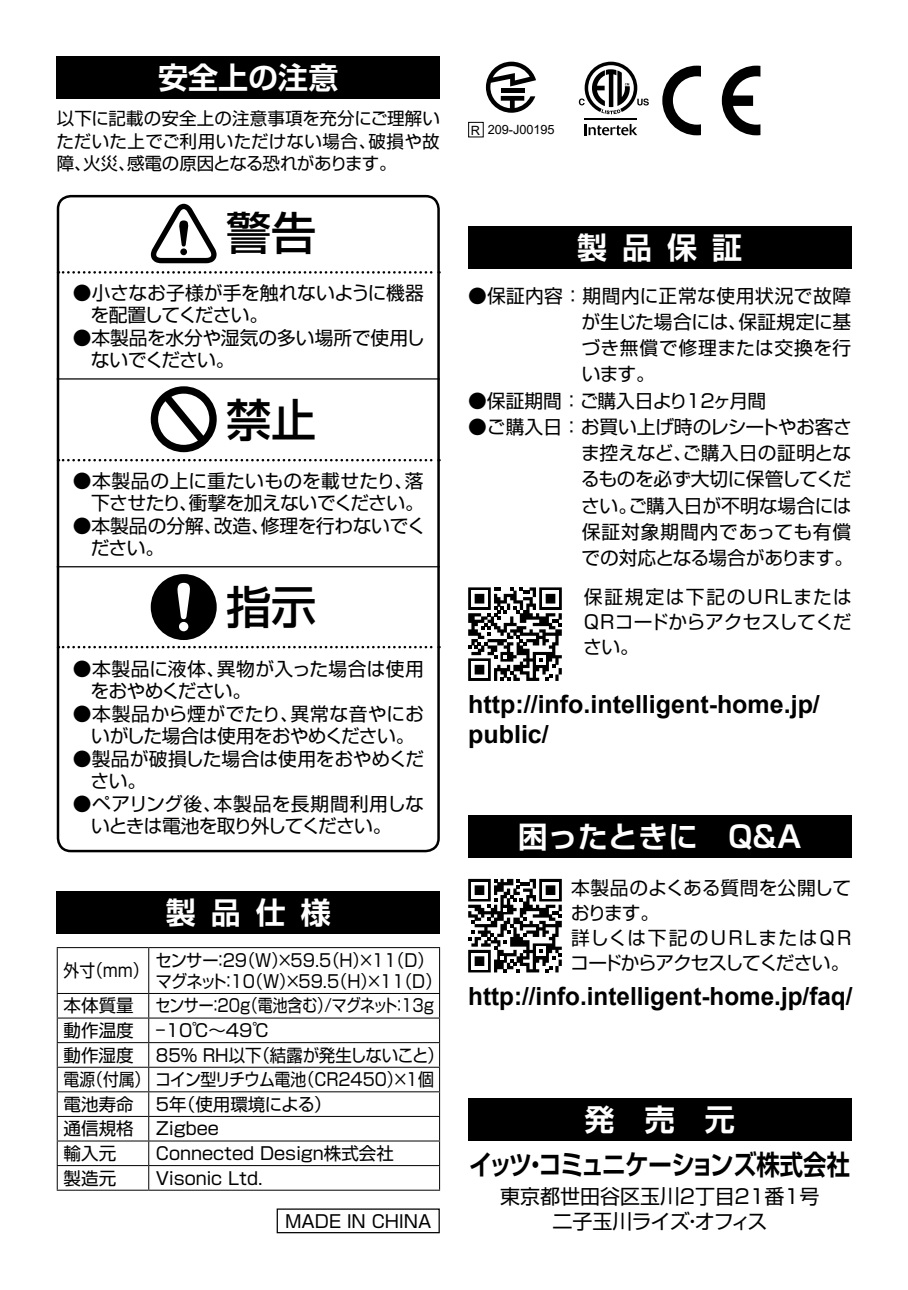
<style>
.page{position:relative;width:908px;height:1290px;background:#fff}
.page>*{position:absolute;margin:0;border:0;box-sizing:border-box;transform-origin:0 0}
.t1{font:500 45px "Shin Go Pro";color:#000}
.t2{font:700 30px "Shin Go Pro De";color:#fff}
.t3{font:700 27.5px "Shin Go Pro De";letter-spacing:-.025em;color:#000;scale:.85 1}
.t4{font:700 25px/30px "Arial";color:#000}
.t5{font:20px/25px "Shin Go Pro";letter-spacing:-.015em;color:#000;text-align:center}
.t6{font:18.75px/25px "Shin Go Pro";letter-spacing:-.005em;color:#000}
.t7{font:18.75px/22.5px "Shin Go Pro";letter-spacing:-.03em;color:#000}
.t8{font:18.75px/26.2px "Shin Go Pro";letter-spacing:.02em;color:#000}
.t9{font:18.75px/26.2px "Shin Go Pro";letter-spacing:.025em;color:#000;text-align:right}
.t10{font:18.75px/22.5px "Shin Go Pro";letter-spacing:-.055em;color:#000}
.t11{font:18.75px/22.5px "Shin Go Pro";letter-spacing:-.035em;color:#000}
.t12{font:18.75px "Shin Go Pro";letter-spacing:.045em;color:#000}
.t13{font:18.75px "Shin Go Pro";letter-spacing:-.025em;color:#000}
.t14{font:17.5px/22.5px "Shin Go Pro";color:#000;text-align:right}
.t15{font:17.5px "Shin Go Pro";color:#000;scale:.92 1}
.t16{font:17.5px "Shin Go Pro";color:#000;scale:.94 1}
.t17{font:17.5px "Shin Go Pro";letter-spacing:-.025em;color:#000;scale:.85 1}
.t18{font:17.5px "Shin Go Pro";letter-spacing:-.06em;color:#000;scale:.9 1}
.t19{font:17.5px "Shin Go Pro";color:#000;scale:.91 1}
.t20{font:17.5px "Shin Go Pro";color:#000;scale:.7 1}
.t21{font:17.5px "Shin Go Pro";color:#000;scale:.9 1}
.t22{font:17.5px "Shin Go Pro";color:#000;scale:.85 1}
.t23{font:12.75px "Arial";letter-spacing:-.005em;color:#000}
</style>
<div class="page">
<hr style="left:57px;top:947px;width:92px;height:1px;background:#000">
<hr style="left:57px;top:948px;width:1px;height:45px;background:#000">
<hr style="left:149px;top:947px;width:291px;height:1px;background:#000">
<hr style="left:148px;top:948px;width:1px;height:45px;background:#000">
<hr style="left:439px;top:948px;width:1px;height:45px;background:#000">
<hr style="left:57px;top:993px;width:92px;height:1px;background:#000">
<hr style="left:149px;top:993px;width:291px;height:1px;background:#000">
<hr style="left:57px;top:1017px;width:92px;height:1px;background:#000">
<hr style="left:149px;top:1017px;width:291px;height:1px;background:#000">
<hr style="left:57px;top:1042px;width:92px;height:1px;background:#000">
<hr style="left:149px;top:1042px;width:291px;height:1px;background:#000">
<hr style="left:57px;top:1067px;width:92px;height:1px;background:#000">
<hr style="left:149px;top:1067px;width:291px;height:1px;background:#000">
<hr style="left:57px;top:1091px;width:92px;height:1px;background:#000">
<hr style="left:149px;top:1091px;width:291px;height:1px;background:#000">
<hr style="left:57px;top:1116px;width:92px;height:1px;background:#000">
<hr style="left:149px;top:1116px;width:291px;height:1px;background:#000">
<hr style="left:57px;top:1140px;width:92px;height:1px;background:#000">
<hr style="left:149px;top:1140px;width:291px;height:1px;background:#000">
<hr style="left:57px;top:1165px;width:92px;height:1px;background:#000">
<svg style="left:57px;top:994px;width:1px;height:195px"></svg>
<hr style="left:149px;top:1165px;width:291px;height:1px;background:#000">
<svg style="left:148px;top:994px;width:1px;height:195px"></svg>
<svg style="left:439px;top:994px;width:1px;height:195px"></svg>
<hr style="left:57px;top:1189px;width:92px;height:1px;background:#000">
<hr style="left:149px;top:1189px;width:291px;height:1px;background:#000">
<div style="left:57px;top:57px;width:382px;height:42px;background:#000"></div>
<div style="left:57px;top:891px;width:382px;height:43px;background:#000"></div>
<div style="left:468px;top:226px;width:382px;height:42px;background:#000"></div>
<div style="left:468px;top:815px;width:382px;height:42px;background:#000"></div>
<div style="left:468px;top:1098px;width:382px;height:43px;background:#000"></div>
<div style="left:276px;top:1208px;width:163px;height:25px;border:1px solid #000"></div>
<svg style="left:662px;top:66px;width:38px;height:69px"></svg>
<svg style="left:721px;top:66px;width:39px;height:69px"></svg>
<svg style="left:584px;top:124px;width:53px;height:11px"></svg>
<hr style="left:584px;top:118px;width:53px;height:2px;background:#000">
<svg style="left:578px;top:62px;width:70px;height:52px"></svg>
<svg style="left:485px;top:62px;width:51px;height:51px"></svg>
<div style="left:57px;top:195px;width:382px;height:657px;border:2px solid #000;border-radius:13px"></div>
<hr style="left:57px;top:378px;width:382px;height:1px;background:#000">
<hr style="left:57px;top:566px;width:382px;height:1px;background:#000">
<svg style="left:151px;top:386px;width:65px;height:66px"></svg>
<svg style="left:151px;top:204px;width:65px;height:59px"></svg>
<div style="left:151px;top:574px;width:65px;height:66px;background:#000;border-radius:50%"></div>
<svg style="left:177px;top:583px;width:13px;height:48px"></svg>
<svg style="left:58px;top:271px;width:381px;height:3px"></svg>
<svg style="left:58px;top:459px;width:381px;height:2px"></svg>
<svg style="left:58px;top:646px;width:381px;height:2px"></svg>
<div style="left:468px;top:122px;width:15px;height:15px;border:1px solid #000"></div>
<svg style="left:468px;top:879px;width:93px;height:93px"></svg>
<svg style="left:468px;top:587px;width:93px;height:94px"></svg>
<h2 class="t2" style="left:158px;top:53px;width:182px">安全上の注意</h2>
<p class="t14" style="left:57px;top:105px;width:384px">以下に記載の安全上の注意事項を充分にご理解い破損や故</p>
<p class="t14" style="left:127px;top:128px;width:271px;text-align:left;text-indent:-71px">ただいた上でご利用いただけない場合、感電の原因となる恐れがあります。</p>
<p class="t14" style="left:83px;top:150px;width:54px">火災、</p>
<p class="t14" style="left:57px;top:150px;width:36px">障、</p>
<h1 class="t1" style="left:226px;top:196px;width:91px">警告</h1>
<p class="t6" style="left:91px;top:279px;width:334px;line-height:22.5px;text-indent:-18px">●小さなお子様が手を触れないように機器を配置してください。</p>
<p class="t6" style="left:91px;top:324px;width:335px;line-height:22.5px;text-indent:-18px">●本製品を水分や湿気の多い場所で使用しないでください。</p>
<h1 class="t1" style="left:226px;top:383px;width:91px">禁止</h1>
<p class="t6" style="left:73px;top:467px;width:352px;line-height:22.5px;text-align:right">●本製品の上に重たいものを載せたり落、下させたり衝撃を加えないでください。</p>
<p class="t6" style="left:179px;top:488px;width:20px">、</p>
<p class="t13" style="left:261px;top:510px;width:166px">修理を行わないでく</p>
<p class="t6" style="left:213px;top:511px;width:58px">改造、</p>
<p class="t6" style="left:91px;top:512px;width:133px;line-height:22.5px;text-indent:-18px">●本製品の分解、ださい。</p>
<h1 class="t1" style="left:226px;top:570px;width:91px">指示</h1>
<p class="t8" style="left:217px;top:653px;width:208px">異物が入った場合は使用</p>
<p class="t11" style="left:91px;top:655px;width:162px;text-indent:-18px">●本製品に液体、<br>をおやめください。</p>
<p class="t7" style="left:91px;top:700px;width:325px;text-indent:-18px">●本製品から煙がでたり、<br>いがした場合は使用をおやめください。</p>
<p class="t6" style="left:73px;top:744px;width:353px">●製品が破損した場合は使用をおやめくだ</p>
<p class="t6" style="left:91px;top:766px;width:57px">さい。</p>
<p class="t12" style="left:213px;top:788px;width:212px">本製品を長期間利用しな</p>
<p class="t9" style="left:290px;top:698px;width:135px">異常な音やにお</p>
<p class="t10" style="left:91px;top:790px;width:302px;text-indent:-18px">●ペアリング後、<br>いときは電池を取り外してください。</p>
<p class="t21" style="left:87px;top:956px;width:70px">（ｍｍ）</p>
<p class="t21" style="left:64px;top:956px;width:37px">外寸</p>
<p class="t14" style="left:64px;top:992px;width:71px">本体質量</p>
<p class="t14" style="left:64px;top:1017px;width:71px">動作温度</p>
<p class="t14" style="left:64px;top:1041px;width:71px">動作湿度</p>
<h2 class="t2" style="left:166px;top:888px;width:167px">製品仕様</h2>
<p class="t15" style="left:239px;top:945px;width:102px">（W）×59.5</p>
<p class="t15" style="left:323px;top:945px;width:81px">（H）×11</p>
<p class="t15" style="left:388px;top:945px;width:51px">（D(</p>
<p class="t15" style="left:155px;top:945px;width:70px">センサー</p>
<p class="t15" style="left:212px;top:945px;width:39px">：29</p>
<p class="t15" style="left:156px;top:967px;width:79px">マグネット</p>
<p class="t15" style="left:247px;top:967px;width:102px">（W）×59.5</p>
<p class="t15" style="left:331px;top:967px;width:81px">（H）×11</p>
<p class="t15" style="left:396px;top:967px;width:51px">（D(</p>
<p class="t15" style="left:220px;top:967px;width:39px">：1 0</p>
<p class="t17" style="left:208px;top:991px;width:224px">：20 （g 電池含む /）マグネット</p>
<p class="t22" style="left:155px;top:991px;width:70px">センサー</p>
<p class="t22" style="left:391px;top:991px;width:51px">：1 3g</p>
<p class="t20" style="left:155px;top:1016px;width:166px">－10°C~49°C</p>
<p class="t16" style="left:253px;top:1040px;width:204px">（結露が発生しないこと(</p>
<p class="t16" style="left:156px;top:1040px;width:114px">85％ RH以下</p>
<p class="t18" style="left:87px;top:1065px;width:245px">（付属）コイン型リチウム電池</p>
<p class="t19" style="left:298px;top:1065px;width:150px">（CR2450）×1個</p>
<p class="t21" style="left:64px;top:1065px;width:37px">電源</p>
<p class="t14" style="left:64px;top:1091px;width:71px">電池寿命</p>
<p class="t14" style="left:156px;top:1091px;width:177px">5 （年使用環境による(</p>
<p class="t14" style="left:64px;top:1115px;width:71px">通信規格</p>
<p class="t14" style="left:156px;top:1115px;width:64px">Zigｂee</p>
<p class="t14" style="left:64px;top:1140px;width:54px">輸入元</p>
<p class="t14" style="left:156px;top:1140px;width:239px">Connected Design株式会社</p>
<p class="t14" style="left:64px;top:1164px;width:54px">製造元</p>
<p class="t14" style="left:156px;top:1164px;width:108px">Visonic Ltd.</p>
<p class="t14" style="left:285px;top:1207px;width:148px">MADE IN CHINA</p>
<p class="t23" style="left:470px;top:121px;width:11px">R</p>
<p class="t23" style="left:487px;top:121px;width:68px">209-J00195</p>
<h2 class="t2" style="left:577px;top:223px;width:167px">製品保証</h2>
<p class="t9" style="left:468px;top:280px;width:384px">●保証内容：期間内に正常な使用状況で故障保証規定に基</p>
<p class="t8" style="left:581px;top:306px;width:271px">が生じた場合には、<br>づき無償で修理または交換を行います。</p>
<p class="t7" style="left:468px;top:387px;width:299px">●保証期間：ご購入日より12ヶ月間</p>
<p class="t6" style="left:468px;top:411px;width:385px;line-height:26.2px;text-align:right">●ご購入日：お買い上げ時のレシートやお客さご購入日の証明とな</p>
<p class="t6" style="left:580px;top:438px;width:112px">ま控えなど、</p>
<p class="t7" style="left:580px;top:466px;width:272px">るものを必ず大切に保管してくだ</p>
<p class="t6" style="left:628px;top:491px;width:225px">ご購入日が不明な場合には</p>
<p class="t6" style="left:581px;top:490px;width:273px;line-height:26.2px">さい。<br>保証対象期間内であっても有償での対応となる場合があります。</p>
<p class="t6" style="left:583px;top:582px;width:270px;text-align:justify">保証規定は下記のURLまたはQRコードからアクセスしてください。</p>
<h3 class="t4" style="left:468px;top:690px;width:353px">http://info.intelligent-home j p. / public/</h3>
<h2 class="t2" style="left:517px;top:812px;width:285px">困ったときに　Q&amp;A</h2>
<p class="t6" style="left:570px;top:872px;width:282px">本製品のよくある質問を公開しております。<br>詳しくは下記のURLまたはQRコードからアクセスしてください。</p>
<h3 class="t4" style="left:468px;top:981px;width:385px">http://info.intelligent-home j p. /faq/</h3>
<h2 class="t2" style="left:584px;top:1095px;width:152px">発　売　元</h2>
<h3 class="t3" style="left:468px;top:1142px;width:450px">イッツコミュニケーションズ株式会社</h3>
<h3 class="t3" style="left:523px;top:1142px;width:29px">・</h3>
<p class="t5" style="left:500px;top:1181px;width:320px">東京都世田谷区玉川２丁目２１番１号二子玉川ライズオフィス</p>
<p class="t5" style="left:682px;top:1206px;width:21px">・</p>
</div>
